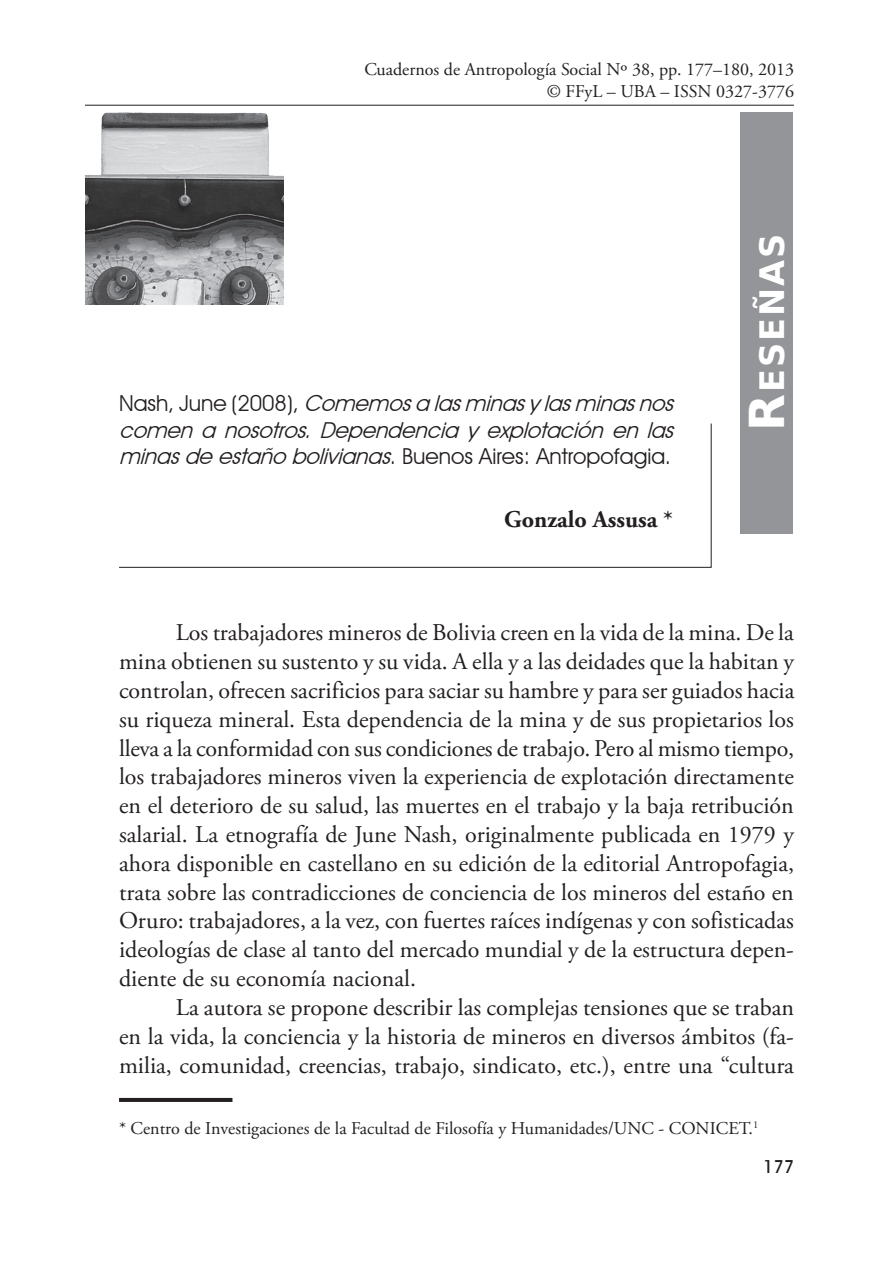
<style>
.page{position:relative;width:879px;height:1276px;background:#fff}
.page>*{position:absolute;margin:0;border:0;box-sizing:border-box;transform-origin:0 0}
.t1{font:700 33.6px "DejaVu Sans";letter-spacing:.055em;color:#fff}
.t2{font:24px/28.8px "Adobe Garamond Pro";color:#231f20;text-align:justify}
.Autor{font:700 24px "Adobe Garamond Pro";color:#231f20}
.TituloArticulo{font:italic 22px/26.4px "Avant Garde IT Cby BT";color:#231f20;text-align:justify}
.Ref_Autor{font:18px "Adobe Garamond Pro";color:#231f20}
.t3{font:500 18px "Avant Garde IT Cby BT";color:#231f20}
.s1{font-style:normal}
.s2{font-size:48px}
</style>
<div class="page">
<svg style="left:119px;top:423px;width:593px;height:145px"></svg>
<div style="left:740px;top:112px;width:52px;height:421px;background:#939598"></div>
<hr style="left:85px;top:105px;width:709px;height:1px;background:#231f20">
<svg style="left:119px;top:1098px;width:113px;height:4px"></svg>
<img style="left:85px;top:112px;width:198px;height:193px">
<p class="Ref_Autor" style="left:364px;top:59px;width:431px">Cuadernos de Antropología Social Nº 38, pp. 177–180, 2013</p>
<p class="Ref_Autor" style="left:547px;top:80px;width:249px">© FFyL – UBA – ISSN 0327-3776</p>
<p class="TituloArticulo" style="left:119px;top:390px;width:562px"><span class="s1">N a s h , J u n e ( 2 0 0 8 ) ,</span> Comemosa lasminasy lasminasnos comen a nosotros. Dependencia y explotación en las minasde estaño bolivianas<span class="s1">. Buenos Aires: Antropofagia.</span></p>
<p class="Autor" style="left:504px;top:505px;width:170px">Gonzalo Assusa *</p>
<p class="t1" style="left:744px;top:431px;width:198px;rotate:-90deg"><span class="s2">R</span>eseñas</p>
<p class="t2" style="left:119px;top:619px;width:677px;text-indent:57px">Los trabajadores mineros de Bolivia creen en la vida de la mina. De la mina obtienen su sustento y su vida. A ella y a las deidades que la habitan y controlan, ofrecen sacrificios para saciar su hambre y para ser guiados hacia su riqueza mineral. Esta dependencia de la mina y de sus propietarios los lleva a la conformidad con sus condiciones de trabajo. Pero al mismo tiempo, los trabajadores mineros viven la experiencia de explotación directamente en el deterioro de su salud, las muertes en el trabajo y la baja retribución salarial. La etnografía de June Nash, originalmente publicada en 1979 y ahora disponible en castellano en su edición de la editorial Antropofagia, trata sobre las contradicciones de conciencia de los mineros del estaño en Oruro: trabajadores, a la vez, con fuertes raíces indígenas y con sofisticadas ideologías de clase al tanto del mercado mundial y de la estructura depen&shy;diente de su economía nacional.</p>
<p class="t2" style="left:119px;top:993px;width:676px;text-indent:57px">La autora se propone describir las complejas tensiones que se traban en la vida, la conciencia y la historia de mineros en diversos ámbitos (fa&shy;milia, comunidad, creencias, trabajo, sindicato, etc.), entre una “cultura</p>
<p class="Ref_Autor" style="left:119px;top:1117px;width:641px">* Centro de Investigaciones de la Facultad de Filosofía y Humanidades/UNC - CONICET.<sup>1</sup></p>
<p class="t3" style="left:763px;top:1156px;width:32px">177</p>
</div>
